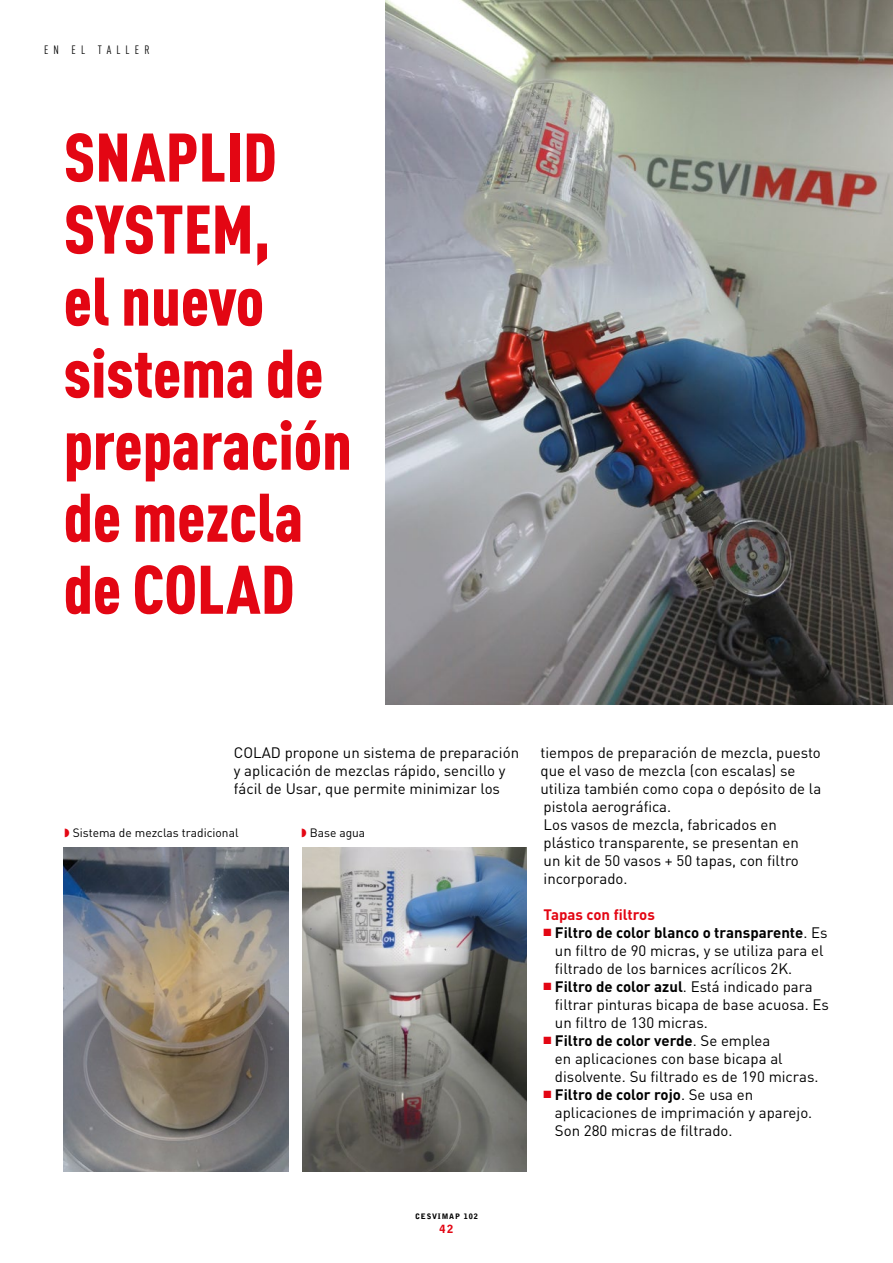
<style>
.page{position:relative;width:893px;height:1263px;background:#fff}
.page>*{position:absolute;margin:0;border:0;box-sizing:border-box;transform-origin:0 0}
.t1{font:67.5px/72px "DIN Cond Black Alternate";color:#e30613}
.t2{font:15px/18px "DIN";color:#000}
.t3{font:700 15px "DIN";color:#e30613}
.t4{font:12px "DIN";color:#000}
.t5{font:12px "DIN Cond";letter-spacing:.43em;color:#000}
.t6{font:900 11.25px "Bell Gothic";color:#e30613}
.t7{font:900 7.5px "Bell Gothic";letter-spacing:.11em;color:#000}
.s1{color:#e30613}
.s2{font-weight:700}
</style>
<div class="page">
<img style="left:64px;top:848px;width:224px;height:324px">
<img style="left:302px;top:848px;width:224px;height:324px">
<img style="left:385px;top:0;width:508px;height:704px">
<p class="t5" style="left:44px;top:42px;width:107px">EN EL TALLER</p>
<h1 class="t1" style="left:64px;top:119px;width:290px">SNAPLID<br>SYSTEM,<br>el nuevo sistema de preparación de mezcla de COLAD</h1>
<p class="t2" style="left:234px;top:743px;width:287px">COLAD propone un sistema de preparación y aplicación de mezclas rápido, sencillo y fácil de Usar, que permite minimizar los</p>
<p class="t2" style="left:541px;top:743px;width:282px">tiempos de preparación de mezcla, puesto que el vaso de mezcla (con escalas) se utiliza también como copa o depósito de la pistola aerográfica.<br>Los vasos de mezcla, fabricados en plástico transparente, se presentan en<br>un kit de 50 vasos + 50 tapas, con filtro incorporado.</p>
<p class="t3" style="left:544px;top:904px;width:113px">Tapas con filtros</p>
<p class="t2" style="left:555px;top:923px;width:274px;text-indent:-11px"><span class="s1">■</span> <span class="s2">Filtro de color blanco o transparente</span>. Es un filtro de 90 micras, y se utiliza para el filtrado de los barnices acrílicos 2K.</p>
<p class="t2" style="left:555px;top:977px;width:276px;text-indent:-11px"><span class="s1">■</span> <span class="s2">Filtro de color azul</span>. Está indicado para filtrar pinturas bicapa de base acuosa. Es un filtro de 130 micras.</p>
<p class="t2" style="left:555px;top:1031px;width:265px;text-indent:-11px"><span class="s1">■</span> <span class="s2">Filtro de color verde</span>. Se emplea<br>en aplicaciones con base bicapa al disolvente. Su filtrado es de 190 micras.</p>
<p class="t2" style="left:555px;top:1085px;width:259px;text-indent:-11px"><span class="s1">■</span> <span class="s2">Filtro de color rojo</span>. Se usa en aplicaciones de imprimación y aparejo.<br>Son 280 micras de filtrado.</p>
<p class="t4" style="left:73px;top:825px;width:167px">Sistema de mezclas tradicional</p>
<p class="t4" style="left:310px;top:825px;width:57px">Base agua</p>
<p class="t7" style="left:415px;top:1212px;width:64px">CESVIMAP 102</p>
<p class="t6" style="left:440px;top:1222px;width:15px">42</p>
</div>
